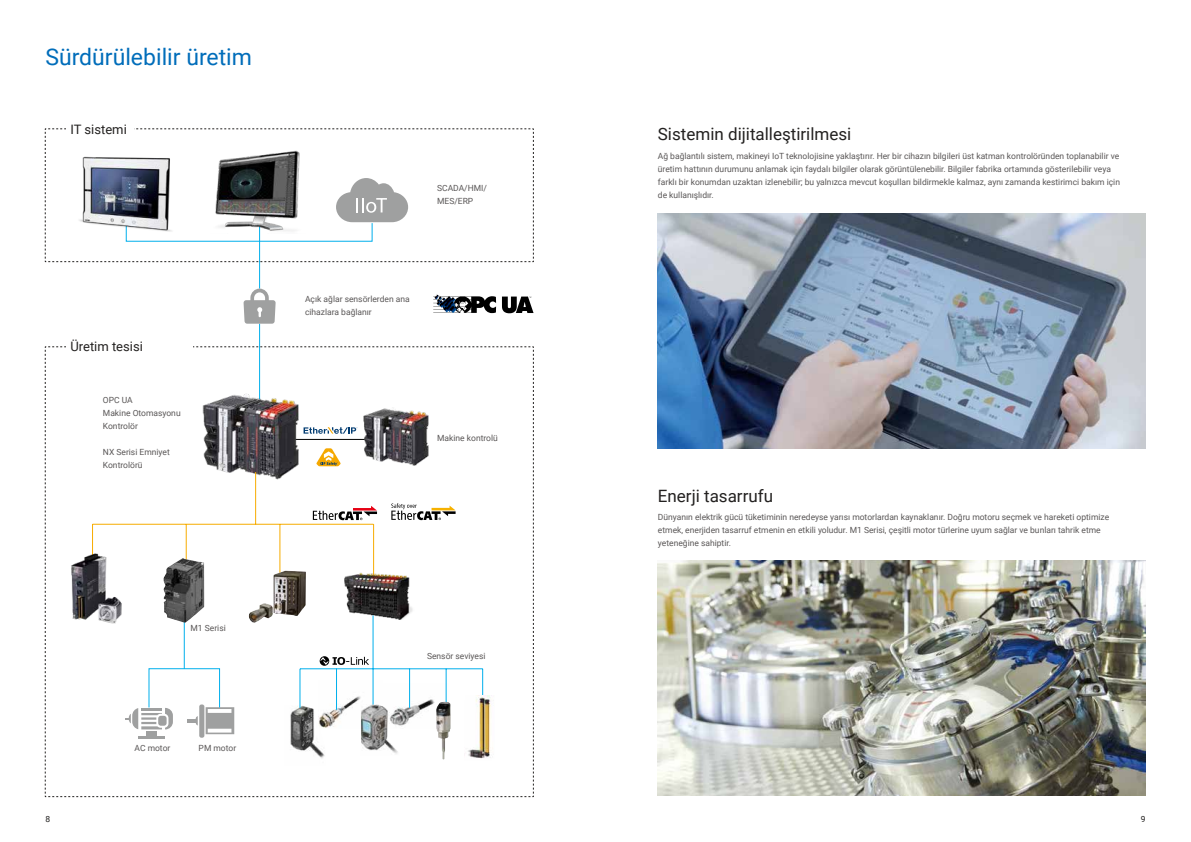
<style>
.page{position:relative;width:1191px;height:842px;background:#fff}
.page>*{position:absolute;margin:0;border:0;box-sizing:border-box;transform-origin:0 0}
.t1{font:23px "Roboto";color:#006dba}
.t2{font:17px "Roboto";color:#232120}
.t3{font:13px "Roboto";color:#232120}
.t4{font:8.5px/13px "Roboto";color:#5a5757}
.t5{font:8.5px "Roboto";color:#232120}
</style>
<div class="page">
<img style="left:658px;top:560px;width:487px;height:235px">
<svg style="left:502px;top:296px;width:31px;height:17px"></svg>
<svg style="left:433px;top:294px;width:63px;height:19px"></svg>
<hr style="left:259px;top:223px;width:1px;height:177px;background:#00afec">
<svg style="left:243px;top:289px;width:33px;height:35px"></svg>
<svg style="left:45px;top:129px;width:489px;height:133px"></svg>
<img style="left:74px;top:148px;width:109px;height:87px">
<img style="left:210px;top:145px;width:95px;height:89px">
<img style="left:658px;top:213px;width:487px;height:235px">
<svg style="left:45px;top:346px;width:488px;height:451px"></svg>
<div style="left:66px;top:341px;width:127px;height:8px;background:#fff"></div>
<h1 class="t1" style="left:45px;top:41px;width:208px">Sürdürülebilir üretim</h1>
<h3 class="t3" style="left:70px;top:120px;width:58px">IT sistemi</h3>
<h2 class="t2" style="left:658px;top:122px;width:195px">Sistemin dijitalleştirilmesi</h2>
<p class="t4" style="left:658px;top:149px;width:463px">Ağ bağlantılı sistem, makineyi IoT teknolojisine yaklaştırır. Her bir cihazın bilgileri üst katman kontrolöründen toplanabilir ve üretim hattının durumunu anlamak için faydalı bilgiler olarak görüntülenebilir. Bilgiler fabrika ortamında gösterilebilir veya farklı bir konumdan uzaktan izlenebilir; bu yalnızca mevcut koşulları bildirmekle kalmaz, aynı zamanda kestirimci bakım için de kullanışlıdır.</p>
<p class="t4" style="left:437px;top:181px;width:51px">SCADA/HMI/<br>MES/ERP</p>
<h3 class="t3" style="left:70px;top:337px;width:74px">Üretim tesisi</h3>
<p class="t4" style="left:103px;top:394px;width:79px">OPC UA<br>Makine Otomasyonu<br>Kontrolör</p>
<p class="t4" style="left:103px;top:446px;width:68px">NX Serisi Emniyet<br>Kontrolörü</p>
<p class="t4" style="left:190px;top:621px;width:37px">M1 Serisi</p>
<p class="t4" style="left:135px;top:741px;width:37px">AC motor</p>
<p class="t4" style="left:199px;top:741px;width:39px">PM motor</p>
<p class="t4" style="left:305px;top:292px;width:106px">Açık ağlar sensörlerden ana cihazlara bağlanır</p>
<p class="t4" style="left:437px;top:431px;width:62px">Makine kontrolü</p>
<p class="t4" style="left:427px;top:649px;width:60px">Sensör seviyesi</p>
<h2 class="t2" style="left:658px;top:484px;width:117px">Enerji tasarrufu</h2>
<p class="t4" style="left:658px;top:510px;width:453px">Dünyanın elektrik gücü tüketiminin neredeyse yarısı motorlardan kaynaklanır. Doğru motoru seçmek ve hareketi optimize etmek, enerjiden tasarruf etmenin en etkili yoludur. M1 Serisi, çeşitli motor türlerine uyum sağlar ve bunları tahrik etme yeteneğine sahiptir.</p>
<p class="t5" style="left:45px;top:813px;width:6px">8</p>
<p class="t5" style="left:1140px;top:813px;width:6px">9</p>
</div>
